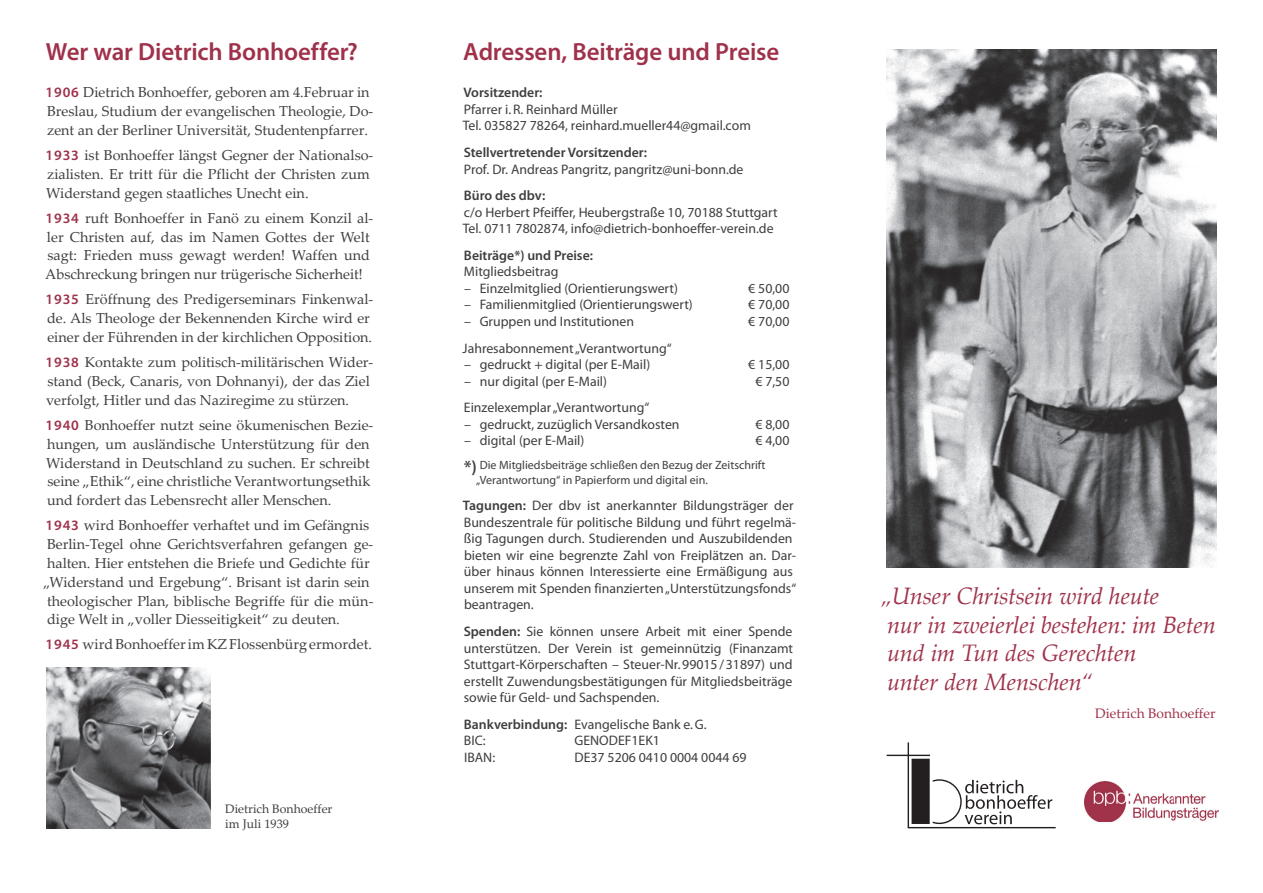
<style>
.page{position:relative;width:1263px;height:893px;background:#fff}
.page>*{position:absolute;margin:0;border:0;box-sizing:border-box;transform-origin:0 0}
.t1{font:600 24.9px "Myriad Pro";letter-spacing:-.005em;color:#9f324a}
.t2{font:italic 23.85px/28.5px "Palatino Linotype";letter-spacing:-.005em;color:#9f324a}
.t3{font:14.4px/18.8px "Palatino Linotype";color:#3e3e3f}
.t4{font:13.8px/16.5px "Myriad Pro";color:#3e3e3f}
.t5{font:600 13.8px "Myriad Pro";color:#3e3e3f}
.t6{font:13.8px "Palatino Linotype";color:#9f324a}
.t7{font:12.3px/15px "Palatino Linotype";color:#3e3e3f}
.t8{font:12px/14.4px "Myriad Pro";color:#3e3e3f}
.s1{font-family:"Myriad Pro";font-weight:600;color:#9f324a}
.s2{font-weight:600;font-size:18px}
.s3{font-weight:600}
</style>
<div class="page">
<img style="left:887px;top:50px;width:329px;height:518px">
<img style="left:47px;top:668px;width:163px;height:160px">
<hr style="left:887px;top:755px;width:43px;height:1px;background:#231f20">
<svg style="left:907px;top:742px;width:149px;height:86px"></svg>
<img style="left:1084px;top:781px;width:134px;height:41px">
<h1 class="t1" style="left:46px;top:35px;width:314px">Wer war Dietrich Bonhoeffer?</h1>
<p class="t3" style="left:45px;top:82px;width:329px"><span class="s1">1906</span> Dietrich Bonhoeffer, geboren am 4.Februar in<br>Breslau, Studium der evangelischen Theologie, Do&shy;zent an der Berliner Universität, Studentenpfarrer.</p>
<p class="t3" style="left:45px;top:145px;width:329px"><span class="s1">1933</span> ist Bonhoeffer längst Gegner der Nationalso&shy;zialisten. Er tritt für die Pflicht der Christen zum<br>Widerstand gegen staatliches Unecht ein.</p>
<p class="t3" style="left:45px;top:208px;width:330px"><span class="s1">1934</span> ruft Bonhoeffer in Fanö zu einem Konzil al&shy;ler Christen auf, das im Namen Gottes der Welt sagt: Frieden muss gewagt werden! Waffen und Abschreckung bringen nur trügerische Sicherheit!</p>
<p class="t3" style="left:45px;top:290px;width:329px"><span class="s1">1935</span> Eröffnung des Predigerseminars Finkenwal&shy;de. Als Theologe der Bekennenden Kirche wird er einer der Führenden in der kirchlichen Opposition.</p>
<p class="t3" style="left:45px;top:352px;width:329px"><span class="s1">1938</span> Kontakte zum politisch-militärischen Wider&shy;stand (Beck, Canaris, von Dohnanyi), der das Ziel verfolgt, Hitler und das Naziregime zu stürzen.</p>
<p class="t3" style="left:45px;top:415px;width:329px"><span class="s1">1940</span> Bonhoeffer nutzt seine ökumenischen Bezie&shy;hungen, um ausländische Unterstützung für den Widerstand in Deutschland zu suchen. Er schreibt seine „Ethik“, eine christliche Verantwortungsethik und fordert das Lebensrecht aller Menschen.</p>
<p class="t3" style="left:43px;top:515px;width:332px"><span class="s1">1943</span> wird Bonhoeffer verhaftet und im Gefängnis Berlin-Tegel ohne Gerichtsverfahren gefangen ge&shy;halten. Hier entstehen die Briefe und Gedichte für „Widerstand und Ergebung“. Brisant ist darin sein theologischer Plan, biblische Begriffe für die mün&shy;dige Welt in „voller Diesseitigkeit“ zu deuten.</p>
<p class="t3" style="left:46px;top:635px;width:328px"><span class="s1">1945</span> wird Bonhoeffer im KZ Flossenbürg ermordet.</p>
<p class="t7" style="left:225px;top:801px;width:109px">Dietrich Bonhoeffer im Juli 1939</p>
<h1 class="t1" style="left:463px;top:35px;width:318px">Adressen, Beiträge und Preise</h1>
<p class="t5" style="left:463px;top:84px;width:81px">Vorsitzender:</p>
<p class="t4" style="left:463px;top:101px;width:290px">Pfarrer i. R. Reinhard Müller<br>Tel. 035827 78264, reinhard.mueller44@gmail.com</p>
<p class="t5" style="left:464px;top:144px;width:185px">Stellvertretender Vorsitzender:</p>
<p class="t4" style="left:464px;top:160px;width:281px">Prof. Dr. Andreas Pangritz, pangritz@uni-bonn.de</p>
<p class="t5" style="left:464px;top:187px;width:83px">Büro des dbv:</p>
<p class="t4" style="left:463px;top:204px;width:316px">c/o Herbert Pfeiffer, Heubergstraße 10, 70188 Stuttgart<br>Tel. 0711 7802874, info@dietrich-bonhoeffer-verein.de</p>
<p class="t5" style="left:464px;top:246px;width:131px">Beiträge*) und Preise:</p>
<p class="t4" style="left:464px;top:263px;width:96px">Mitgliedsbeitrag</p>
<p class="t4" style="left:464px;top:280px;width:215px">– Einzelmitglied (Orientierungswert)</p>
<p class="t4" style="left:748px;top:280px;width:43px">€ 50,00</p>
<p class="t4" style="left:464px;top:296px;width:230px">– Familienmitglied (Orientierungswert)</p>
<p class="t4" style="left:748px;top:296px;width:43px">€ 70,00</p>
<p class="t4" style="left:464px;top:313px;width:171px">– Gruppen und Institutionen</p>
<p class="t4" style="left:748px;top:313px;width:43px">€ 70,00</p>
<p class="t4" style="left:463px;top:339px;width:211px">Jahresabonnement „Verantwortung“</p>
<p class="t4" style="left:464px;top:356px;width:188px">– gedruckt + digital (per E-Mail)</p>
<p class="t4" style="left:748px;top:356px;width:43px">€ 15,00</p>
<p class="t4" style="left:464px;top:373px;width:144px">– nur digital (per E-Mail)</p>
<p class="t4" style="left:755px;top:373px;width:36px">€ 7,50</p>
<p class="t4" style="left:464px;top:399px;width:187px">Einzelexemplar „Verantwortung“</p>
<p class="t4" style="left:464px;top:416px;width:217px">– gedruckt, zuzüglich Versandkosten</p>
<p class="t4" style="left:755px;top:416px;width:36px">€ 8,00</p>
<p class="t4" style="left:464px;top:432px;width:122px">– digital (per E-Mail)</p>
<p class="t4" style="left:755px;top:432px;width:36px">€ 4,00</p>
<p class="t8" style="left:476px;top:458px;width:291px;text-indent:-13px"><span class="s2">*)</span> Die Mitgliedsbeiträge schließen den Bezug der Zeitschrift „Verantwortung“ in Papierform und digital ein.</p>
<p class="t4" style="left:463px;top:497px;width:335px"><span class="s3">Tagungen:</span> Der dbv ist anerkannter Bildungsträger der Bundeszentrale für politische Bildung und führt regelmä&shy;ßig Tagungen durch. Studierenden und Auszubildenden bieten wir eine begrenzte Zahl von Freiplätzen an. Dar&shy;über hinaus können Interessierte eine Ermäßigung aus unserem mit Spenden finanzierten „Unterstützungsfonds“ beantragen.</p>
<p class="t4" style="left:464px;top:623px;width:331px;text-align:justify"><span class="s3">Spenden:</span> Sie können unsere Arbeit mit einer Spende unterstützen. Der Verein ist gemeinnützig (Finanzamt Stuttgart-Körperschaften – Steuer-Nr. 99015 / 31897) und erstellt Zuwendungsbestätigungen für Mitgliedsbeiträge sowie für Geld- und Sachspenden.</p>
<p class="t4" style="left:464px;top:716px;width:244px"><span class="s3">Bankverbindung:</span> Evangelische Bank e. G.<br>BIC:</p>
<p class="t4" style="left:574px;top:732px;width:87px">GENODEF1EK1</p>
<p class="t4" style="left:464px;top:749px;width:33px">IBAN:</p>
<p class="t4" style="left:574px;top:749px;width:174px">DE37 5206 0410 0004 0044 69</p>
<h2 class="t2" style="left:881px;top:581px;width:337px">„Unser Christsein wird heute<br>nur in zweierlei bestehen: im Beten und im Tun des Gerechten<br>unter den Menschen“</h2>
<p class="t6" style="left:1095px;top:704px;width:122px">Dietrich Bonhoeffer</p>
</div>
